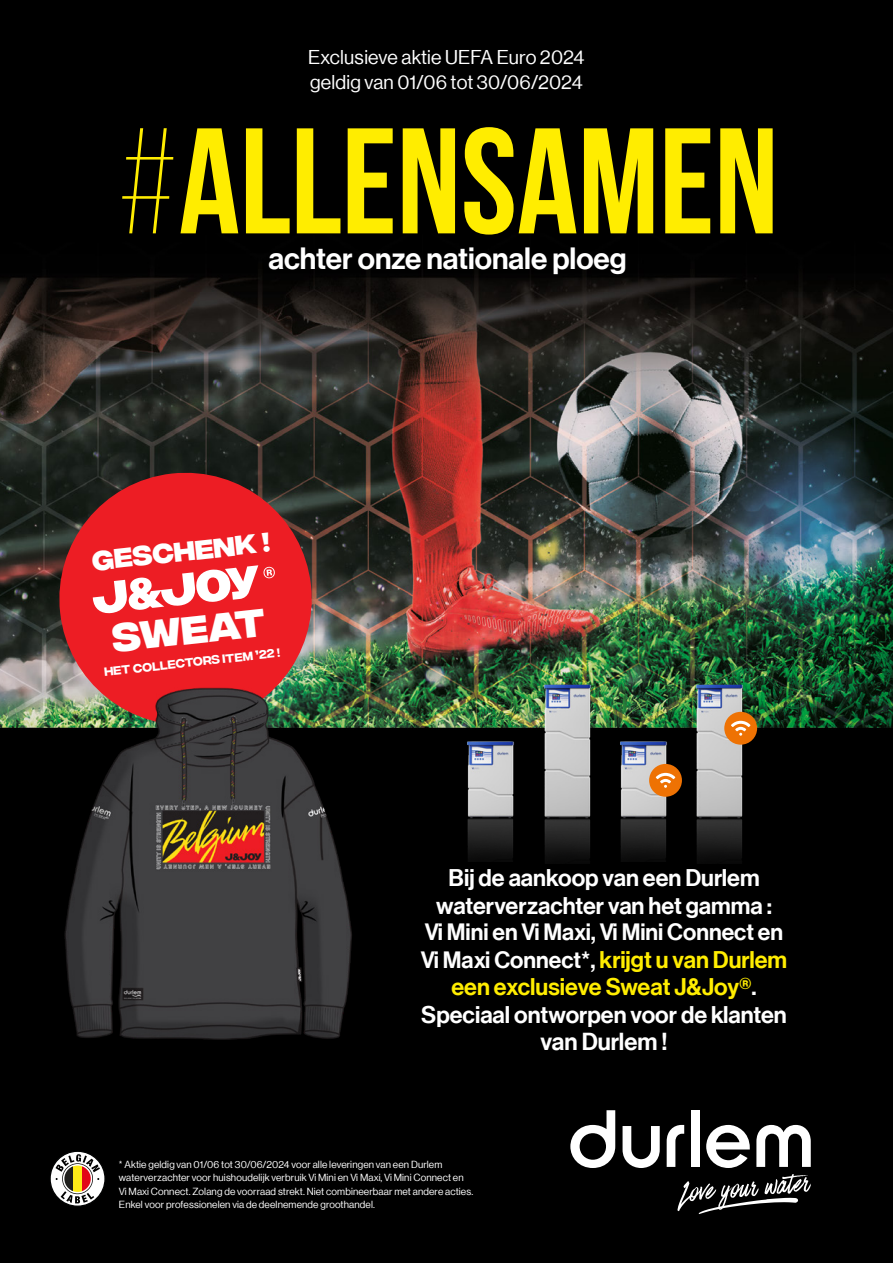
<style>
.page{position:relative;width:893px;height:1263px;background:#fff}
.page>*{position:absolute;margin:0;border:0;box-sizing:border-box;transform-origin:0 0}
.t1{font:700 150px "Bebas Neue";color:#ffed00}
.t2{font:700 39px "Integral CF";color:#fff}
.t3{font:30px "N Haas Grotesk DSW02 65 Md";color:#fff}
.t4{font:700 27px "Integral CF";color:#fff}
.t5{font:24px "N Haas Grotesk DSW02 65 Md";color:#fff}
.t6{font:23.55px/27.5px "N Haas Grotesk DSW02 65 Md";color:#ffed00;text-align:center}
.t7{font:23.55px/27.5px "N Haas Grotesk DSW02 65 Md";color:#fff;text-align:center}
.t8{font:23.1px "N Haas Grotesk DSW02 65 Md";color:#fff}
.t9{font:19.5px/25.5px "N Haas Grotesk DSW02 55 Rg";letter-spacing:.01em;color:#fff}
.t10{font:500 12px "Integral CF";color:#fff}
.t11{font:10.05px/13.5px "N Haas Grotesk DSW02 55 Rg";letter-spacing:.01em;color:#fff}
.s1{font-weight:300}
.s2{font-size:23.1px;color:#fff}
.s3{color:#fff}
</style>
<div class="page">
<img style="left:0;top:0;width:893px;height:1179px">
<div style="left:0;top:1179px;width:893px;height:84px;background:#000"></div>
<svg style="left:53px;top:466px;width:266px;height:193px;background:#b82226"></svg>
<svg style="left:49px;top:1150px;width:57px;height:57px"></svg>
<div style="left:691px;top:1110px;width:8px;height:57px;background:#fff"></div>
<svg style="left:623px;top:1126px;width:37px;height:42px"></svg>
<svg style="left:570px;top:1110px;width:45px;height:58px"></svg>
<svg style="left:667px;top:1125px;width:145px;height:89px"></svg>
<img style="left:41px;top:659px;width:336px;height:417px">
<svg style="left:93px;top:565px;width:182px;height:49px"></svg>
<img style="left:450px;top:712px;width:77px;height:149px">
<img style="left:604px;top:712px;width:75px;height:149px">
<img style="left:527px;top:661px;width:77px;height:202px">
<img style="left:679px;top:661px;width:77px;height:202px">
<svg style="left:649px;top:764px;width:33px;height:33px"></svg>
<svg style="left:724px;top:712px;width:33px;height:33px"></svg>
<h3 class="t9" style="left:308px;top:44px;width:278px">Exclusieve aktie UEFA Euro 2024 geldig van 01/06 tot 30/06/2024</h3>
<h1 class="t1" style="left:117px;top:99px;width:663px"><span class="s1">#</span>ALLENSAMEN</h1>
<h3 class="t3" style="left:268px;top:241px;width:360px">achter onze nationale ploeg</h3>
<h3 class="t4" style="left:91px;top:546px;width:180px;rotate:-6deg">GESCHENK !</h3>
<h2 class="t2" style="left:110px;top:616px;width:156px;rotate:-6deg">SWEAT</h2>
<p class="t10" style="left:104px;top:665px;width:178px;rotate:-6deg">Het collectors item ’22 !</p>
<h3 class="t7" style="left:436px;top:865px;width:337px">Bij de aankoop van een Durlem waterverzachter van het gamma :</h3>
<h3 class="t8" style="left:425px;top:919px;width:360px">Vi Mini en Vi Maxi, Vi Mini Connect en</h3>
<h3 class="t6" style="left:421px;top:946px;width:368px"><span class="s2">Vi Maxi Connect*</span><span class="s3">,</span> krijgt u van Durlem een exclusieve Sweat J&amp;Joy®<span class="s3">.<br>Speciaal ontworpen voor de klanten</span></h3>
<h3 class="t5" style="left:540px;top:1028px;width:129px">van Durlem !</h3>
<p class="t11" style="left:119px;top:1157px;width:356px">* Aktie geldig van 01/06 tot 30/06/2024 voor alle leveringen van een Durlem waterverzachter voor huishoudelijk verbruik Vi Mini en Vi Maxi, Vi Mini Connect en Vi Maxi Connect. Zolang de voorraad strekt. Niet combineerbaar met andere acties.<br>Enkel voor professionelen via de deelnemende groothandel.</p>
</div>
